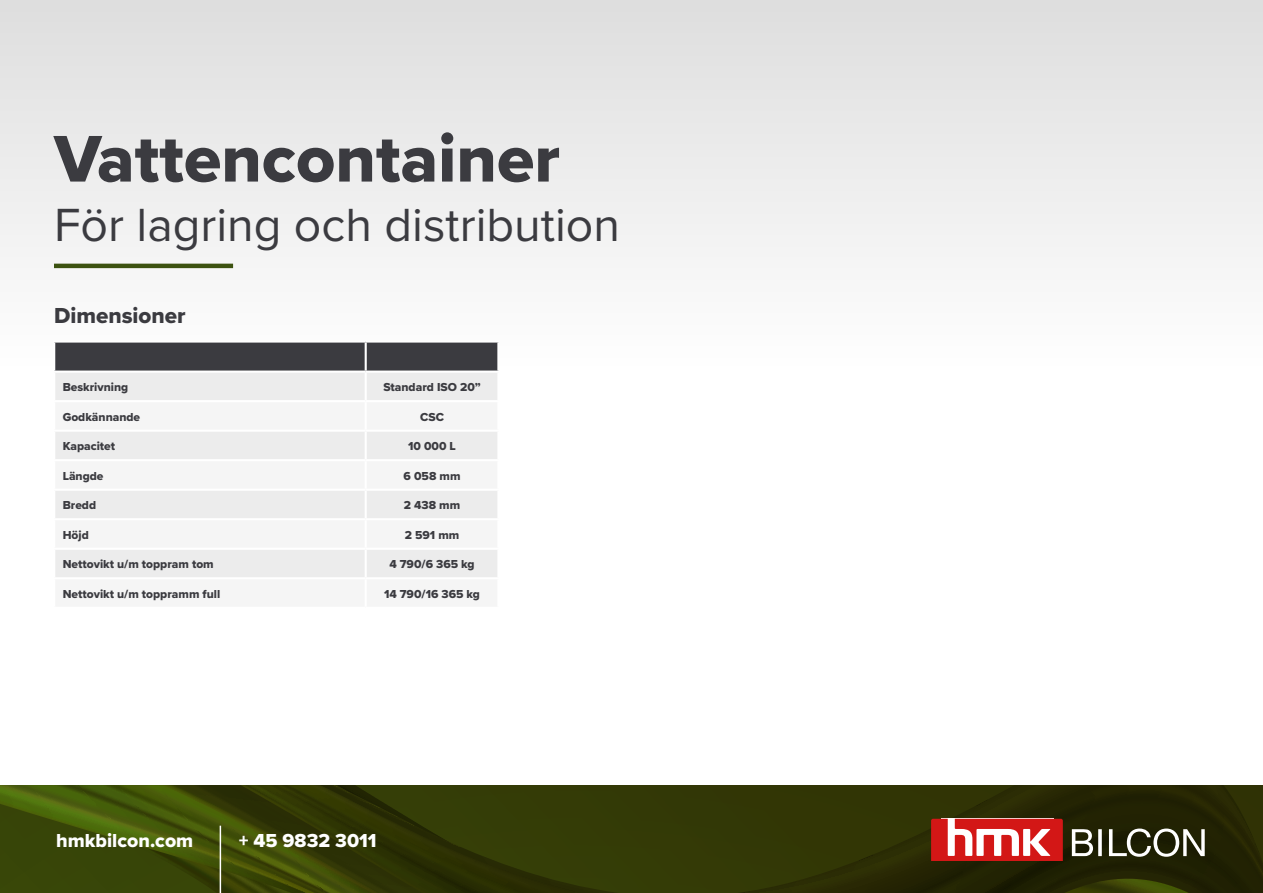
<style>
.page{position:relative;width:1263px;height:893px;background:#fff}
.page>*{position:absolute;margin:0;border:0;box-sizing:border-box;transform-origin:0 0}
.t1{font:68.4px "Proxima Nova Extrabld";color:#3b3b40}
.t2{font:48.3px "Proxima Nova";color:#3b3b40}
.t3{font:22.5px "Proxima Nova Extrabld";color:#3b3b40}
.t4{font:19.5px "Proxima Nova Extrabld";color:#fff}
.t5{font:12px "Proxima Nova Extrabld";color:#3b3b40}
</style>
<div class="page">
<div style="left:0;top:0;width:1263px;height:366px;background:linear-gradient(to bottom,#dedede,#fefefe)"></div>
<svg style="left:0;top:785px;width:1263px;height:108px;background:#333b06"></svg>
<svg style="left:925px;top:819px;width:280px;height:74px;background:#613f28"></svg>
<hr style="left:220px;top:826px;width:1px;height:67px;background:#fff">
<hr style="left:54px;top:264px;width:179px;height:4px;background:#3c5210">
<div style="left:55px;top:343px;width:442px;height:28px;background:#3b3b40"></div>
<div style="left:55px;top:373px;width:442px;height:27px;background:#ececec"></div>
<svg style="left:55px;top:432px;width:442px;height:145px;fill:#ececec"></svg>
<hr style="left:53px;top:340px;width:313px;height:3px;background:#fff">
<hr style="left:53px;top:343px;width:2px;height:28px;background:#fff">
<hr style="left:366px;top:340px;width:133px;height:3px;background:#fff">
<hr style="left:365px;top:343px;width:2px;height:28px;background:#fff">
<hr style="left:497px;top:343px;width:2px;height:28px;background:#fff">
<hr style="left:365px;top:373px;width:2px;height:27px;background:#fff">
<hr style="left:365px;top:432px;width:2px;height:27px;background:#fff">
<hr style="left:53px;top:459px;width:313px;height:2px;background:#fff">
<hr style="left:366px;top:459px;width:133px;height:2px;background:#fff">
<hr style="left:365px;top:461px;width:2px;height:28px;background:#fff">
<hr style="left:53px;top:489px;width:313px;height:2px;background:#fff">
<hr style="left:366px;top:489px;width:133px;height:2px;background:#fff">
<hr style="left:365px;top:491px;width:2px;height:27px;background:#fff">
<hr style="left:53px;top:518px;width:313px;height:2px;background:#fff">
<hr style="left:366px;top:518px;width:133px;height:2px;background:#fff">
<hr style="left:365px;top:520px;width:2px;height:28px;background:#fff">
<hr style="left:53px;top:548px;width:313px;height:2px;background:#fff">
<hr style="left:366px;top:548px;width:133px;height:2px;background:#fff">
<hr style="left:365px;top:550px;width:2px;height:27px;background:#fff">
<h1 class="t1" style="left:54px;top:108px;width:507px">Vattencontainer</h1>
<h2 class="t2" style="left:54px;top:189px;width:567px">För lagring och distribution</h2>
<h3 class="t3" style="left:54px;top:299px;width:133px">Dimensioner</h3>
<p class="t5" style="left:63px;top:378px;width:67px">Beskrivning</p>
<p class="t5" style="left:383px;top:378px;width:99px">Standard ISO 20”</p>
<p class="t5" style="left:63px;top:408px;width:79px">Godkännande</p>
<p class="t5" style="left:420px;top:408px;width:25px">CSC</p>
<p class="t5" style="left:63px;top:437px;width:54px">Kapacitet</p>
<p class="t5" style="left:408px;top:437px;width:49px">10 000 L</p>
<p class="t5" style="left:63px;top:467px;width:42px">Längde</p>
<p class="t5" style="left:404px;top:467px;width:58px">6 058 mm</p>
<p class="t5" style="left:63px;top:496px;width:35px">Bredd</p>
<p class="t5" style="left:404px;top:496px;width:58px">2 438 mm</p>
<p class="t5" style="left:63px;top:526px;width:28px">Höjd</p>
<p class="t5" style="left:405px;top:526px;width:56px">2 591 mm</p>
<p class="t5" style="left:63px;top:555px;width:153px">Nettovikt u/m toppram tom</p>
<p class="t5" style="left:389px;top:555px;width:87px">4 790/6 365 kg</p>
<p class="t5" style="left:63px;top:585px;width:159px">Nettovikt u/m toppramm full</p>
<p class="t5" style="left:384px;top:585px;width:97px">14 790/16 365 kg</p>
<h3 class="t4" style="left:56px;top:826px;width:139px">hmkbilcon.com</h3>
<h3 class="t4" style="left:239px;top:826px;width:139px">+ 45 9832 3011</h3>
</div>
